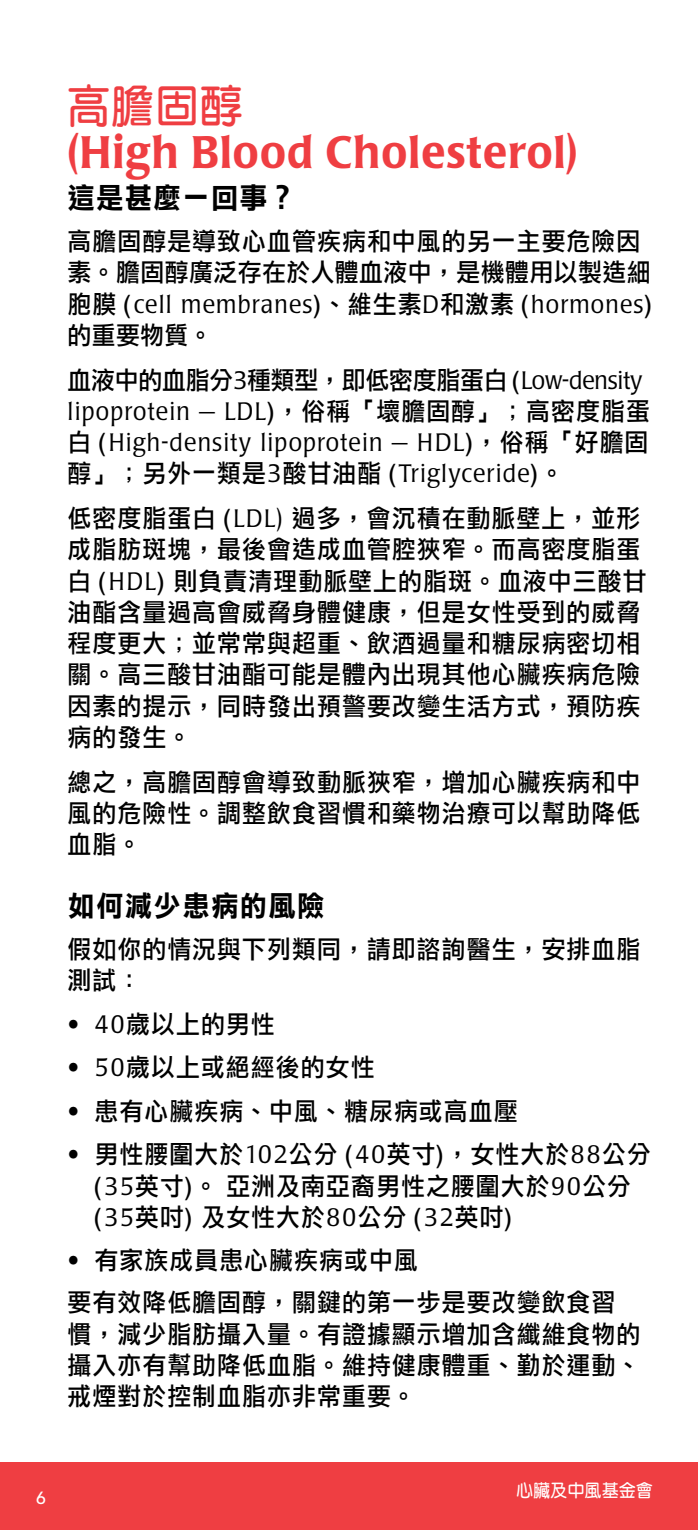
<style>
.page{position:relative;width:698px;height:1530px;background:#fff}
.page>*{position:absolute;margin:0;border:0;box-sizing:border-box;transform-origin:0 0}
.t1{font:500 45px "Poppl Laudatio";letter-spacing:.03em;color:#ef3e42;scale:.95 1}
.t2{font:700 45px "Yen Round";color:#ef3e42;scale:.95 1}
.t3{font:28.75px "DF Li Hei Bd HK BF";letter-spacing:.05em;color:#000;scale:.95 1}
.t4{font:25px/31.2px "DF Li Hei Md HK BF";letter-spacing:.05em;color:#000;scale:.95 1}
.t5{font:300 25px "Poppl Laudatio";letter-spacing:.05em;color:#000;scale:.95 1}
.t6{font:25px/44.8px "DF Li Hei Md HK BF";letter-spacing:-.005em;color:#000;scale:.95 1}
.t7{font:700 17.5px "Yen Round";letter-spacing:.03em;color:#fff;scale:.95 1}
.t8{font:500 17.5px "Avenir";color:#fff}
.s1{font-family:"DF Li Hei Md HK BF";font-weight:400}
.s2{font-family:"Poppl Laudatio";font-weight:300}
.s3{font-family:"Avenir"}
</style>
<div class="page">
<div style="left:0;top:1462px;width:698px;height:68px;background:#ef3e42"></div>
<h1 class="t2" style="left:68px;top:84px;width:186px">高膽固醇</h1>
<h1 class="t1" style="left:68px;top:127px;width:538px">(High Blood Cholesterol)</h1>
<p class="t3" style="left:68px;top:183px;width:242px">這是甚麼一回事？</p>
<p class="t4" style="left:68px;top:226px;width:615px">高膽固醇是導致心血管疾病和中風的另一主要危險因素。膽固醇廣泛存在於人體血液中，是機體用以製造細</p>
<p class="t5" style="left:68px;top:290px;width:617px"><span class="s1">胞膜 (</span>cell membranes<span class="s1">)、維生素</span>D<span class="s1">和激素 (</span>hormones<span class="s1">)</span></p>
<p class="t6" style="left:68px;top:313px;width:606px">的重要物質。<br>血液中的血脂分<span class="s2">3</span>種類型，即低密度脂蛋白 (<span class="s2">Low-density</span></p>
<p class="t4" style="left:68px;top:396px;width:614px"><span class="s2">lipoprotein − LDL</span>)，俗稱「壞膽固醇」；高密度脂蛋</p>
<p class="t5" style="left:68px;top:429px;width:613px"><span class="s1">白 (</span>High-density lipoprotein − HDL<span class="s1">)，俗稱「好膽固</span></p>
<p class="t4" style="left:68px;top:452px;width:604px;line-height:44.8px">醇」；另外一類是<span class="s2">3</span>酸甘油酯 (<span class="s2">Triglyceride</span>)。<br>低密度脂蛋白 (<span class="s2">LDL)</span> 過多，會沉積在動脈壁上，並形</p>
<p class="t4" style="left:68px;top:535px;width:611px">成脂肪斑塊，最後會造成血管腔狹窄。而高密度脂蛋白 (<span class="s2">HDL</span>) 則負責清理動脈壁上的脂斑。血液中三酸甘油酯含量過高會威脅身體健康，但是女性受到的威脅程度更大；並常常與超重、飲酒過量和糖尿病密切相關。高三酸甘油酯可能是體內出現其他心臟疾病危險因素的提示，同時發出預警要改變生活方式，預防疾病的發生。</p>
<p class="t4" style="left:68px;top:767px;width:604px;text-align:justify">總之，高膽固醇會導致動脈狹窄，增加心臟疾病和中風的危險性。調整飲食習慣和藥物治療可以幫助降低血脂。</p>
<p class="t3" style="left:68px;top:891px;width:272px">如何減少患病的風險</p>
<p class="t4" style="left:68px;top:934px;width:604px">假如你的情況與下列類同，請即諮詢醫生，安排血脂測試：</p>
<p class="t4" style="left:68px;top:1009px;width:219px"><span class="s3">•</span> <span class="s2">40</span>歲以上的男性</p>
<p class="t4" style="left:68px;top:1053px;width:324px"><span class="s3">•</span> <span class="s2">50</span>歲以上或絕經後的女性</p>
<p class="t4" style="left:68px;top:1096px;width:475px"><span class="s3">•</span> 患有心臟疾病、中風、糖尿病或高血壓</p>
<p class="t4" style="left:95px;top:1140px;width:586px;text-indent:-28px"><span class="s3">•</span> 男性腰圍大於<span class="s2">102</span>公分 (<span class="s2">40</span>英寸)，女性大於<span class="s2">88</span>公分(<span class="s2">35</span>英寸)。 亞洲及南亞裔男性之腰圍大於<span class="s2">90</span>公分(<span class="s2">35</span>英吋) 及女性大於<span class="s2">80</span>公分 (<span class="s2">32</span>英吋)</p>
<p class="t4" style="left:68px;top:1240px;width:578px;line-height:42px"><span class="s3">•</span> 有家族成員患心臟疾病或中風<br>要有效降低膽固醇，關鍵的第一步是要改變飲食習</p>
<p class="t4" style="left:68px;top:1319px;width:604px;text-align:justify">慣，減少脂肪攝入量。有證據顯示增加含纖維食物的攝入亦有幫助降低血脂。維持健康體重、勤於運動、戒煙對於控制血脂亦非常重要。</p>
<p class="t8" style="left:36px;top:1488px;width:11px">6</p>
<p class="t7" style="left:516px;top:1482px;width:145px">心臟及中風基金會</p>
</div>
